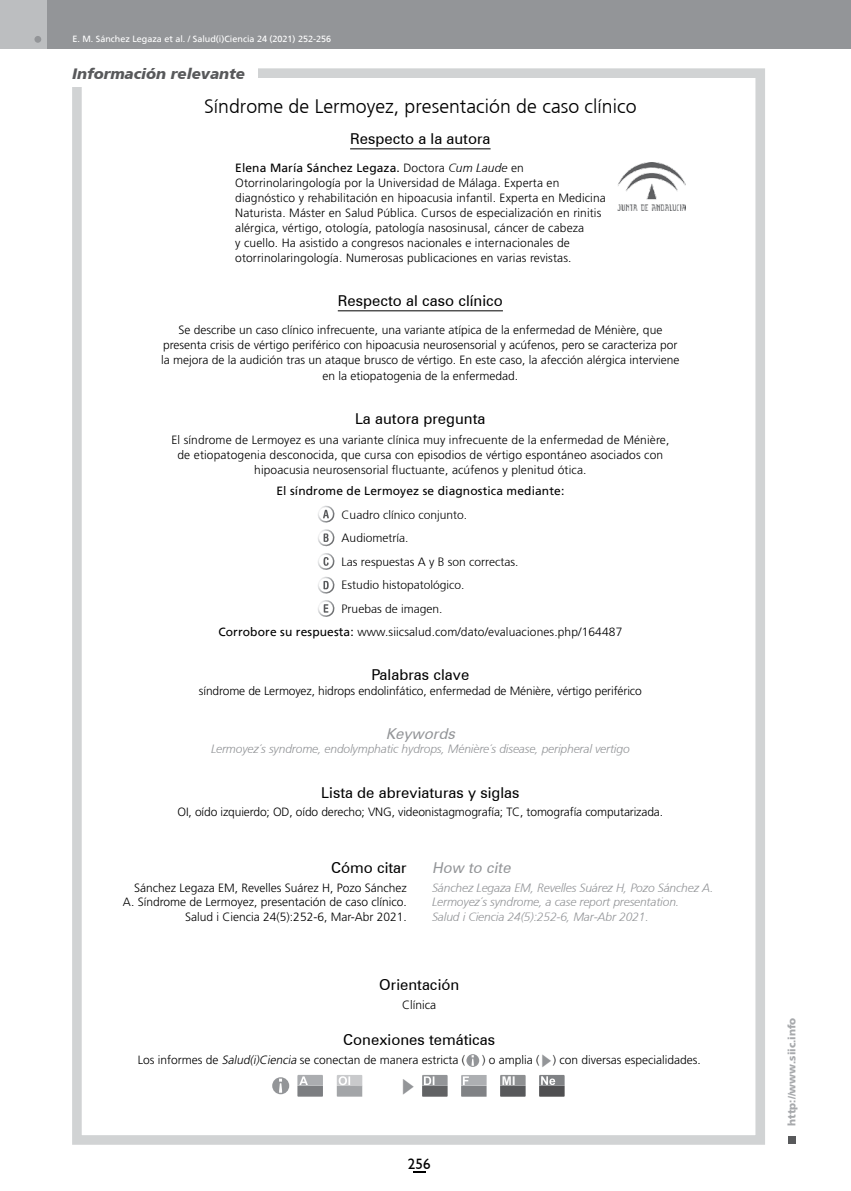
<style>
.page{position:relative;width:851px;height:1191px;background:#fff}
.page>*{position:absolute;margin:0;border:0;box-sizing:border-box;transform-origin:0 0}
.t1{font:300 19.5px "Frutiger";color:#000}
.t2{font:16.5px "Koz Min Pr 6 N";color:#939598}
.t3{font:15px "Zurich BT";color:#000}
.t4{font:italic 900 15px "Frutiger";color:#58595b}
.t5{font:italic 15px "Zurich BT";color:#939598}
.t6{font:15px "Humanist 521 BT";color:#000}
.t7{font:13.5px "Koz Min Pr 6 N";color:#939598}
.t8{font:300 12px/15px "Frutiger LT Std";color:#000;text-align:center}
.t9{font:italic 300 12px/14.4px "Frutiger";letter-spacing:-.01em;color:#939598}
.t10{font:300 12px/23.5px "Frutiger";color:#000}
.t11{font:12px "Frutiger LT Std";letter-spacing:.01em;color:#000}
.t12{font:700 12px "Arial";color:#fff}
.t13{font:900 10.5px "Frutiger";color:#a7a9ac}
.t14{font:9px "Frutiger";color:#fff}
.s1{font-weight:400}
.s2{font-family:"Frutiger";font-style:italic}
.s3{font-family:"Frutiger";font-weight:400}
.s4{font-style:italic}
</style>
<div class="page">
<svg style="left:413px;top:1171px;width:12px;height:1px"></svg>
<div style="left:787px;top:1136px;width:8px;height:8px;background:#58595b"></div>
<div style="left:0;top:0;width:850px;height:49px;background:#939598"></div>
<div style="left:0;top:0;width:47px;height:49px;background:#bcbec0"></div>
<div style="left:34px;top:36px;width:7px;height:7px;background:#939598;border-radius:50%"></div>
<div style="left:72px;top:68px;width:693px;height:1076px;border:10px solid #d1d3d4"></div>
<div style="left:72px;top:65px;width:185px;height:22px;background:#fff"></div>
<hr style="left:350px;top:148px;width:140px;height:1px;background:#000">
<hr style="left:338px;top:310px;width:165px;height:1px;background:#000">
<svg style="left:318px;top:505px;width:17px;height:112px"></svg>
<div style="left:272px;top:1077px;width:17px;height:17px;background:#939598;border-radius:50%"></div>
<svg style="left:279px;top:1078px;width:3px;height:14px"></svg>
<svg style="left:466px;top:1054px;width:13px;height:13px"></svg>
<svg style="left:471px;top:1055px;width:3px;height:10px"></svg>
<svg style="left:422px;top:1075px;width:25px;height:21px"></svg>
<svg style="left:500px;top:1075px;width:25px;height:21px"></svg>
<svg style="left:297px;top:1075px;width:26px;height:21px"></svg>
<svg style="left:461px;top:1075px;width:25px;height:21px"></svg>
<svg style="left:337px;top:1075px;width:25px;height:21px"></svg>
<svg style="left:539px;top:1075px;width:25px;height:21px"></svg>
<img style="left:617px;top:163px;width:68px;height:47px">
<p class="t14" style="left:72px;top:33px;width:260px">E. M. Sánchez Legaza et al. / Salud(i)Ciencia 24 (2021) 252-256</p>
<p class="t4" style="left:72px;top:65px;width:174px">Información relevante</p>
<h1 class="t1" style="left:204px;top:95px;width:434px">Síndrome de Lermoyez, presentación de caso clínico</h1>
<p class="t3" style="left:350px;top:130px;width:142px">Respecto a la autora</p>
<p class="t8" style="left:235px;top:161px;width:372px;text-align:left"><span class="s1">Elena María Sánchez Legaza.</span> Doctora <span class="s2">Cum Laude</span> en Otorrinolaringología por la Universidad de Málaga. Experta en diagnóstico y rehabilitación en hipoacusia infantil. Experta en Medicina Naturista. Máster en Salud Pública. Cursos de especialización en rinitis alérgica, vértigo, otología, patología nasosinusal, cáncer de cabeza<br>y cuello. Ha asistido a congresos nacionales e internacionales de otorrinolaringología. Numerosas publicaciones en varias revistas.</p>
<p class="t3" style="left:338px;top:292px;width:167px">Respecto al caso clínico</p>
<p class="t8" style="left:161px;top:323px;width:520px">Se describe un caso clínico infrecuente, una variante atípica de la enfermedad de Ménière, que presenta crisis de vértigo periférico con hipoacusia neurosensorial y acúfenos, pero se caracteriza por la mejora de la audición tras un ataque brusco de vértigo. En este caso, la afección alérgica interviene</p>
<p class="t8" style="left:322px;top:369px;width:197px">en la etiopatogenia de la enfermedad.</p>
<p class="t3" style="left:355px;top:410px;width:132px">La autora pregunta</p>
<p class="t8" style="left:171px;top:432px;width:499px">El síndrome de Lermoyez es una variante clínica muy infrecuente de la enfermedad de Ménière, de etiopatogenia desconocida, que cursa con episodios de vértigo espontáneo asociados con hipoacusia neurosensorial fluctuante, acúfenos y plenitud ótica.</p>
<p class="t11" style="left:276px;top:484px;width:289px">El síndrome de Lermoyez se diagnostica mediante:</p>
<p class="t10" style="left:341px;top:503px;width:178px">Cuadro clínico conjunto.<br>Audiometría.<br>Las respuestas A y B son correctas.<br>Estudio histopatológico.<br>Pruebas de imagen.</p>
<p class="t8" style="left:218px;top:625px;width:405px"><span class="s3">Corrobore su respuesta:</span> www.siicsalud.com/dato/evaluaciones.php/164487</p>
<p class="t3" style="left:371px;top:666px;width:99px">Palabras clave</p>
<p class="t8" style="left:199px;top:683px;width:444px">síndrome de Lermoyez, hidrops endolinfático, enfermedad de Ménière, vértigo periférico</p>
<p class="t5" style="left:386px;top:724px;width:74px">Keywords</p>
<p class="t9" style="left:211px;top:742px;width:420px">Lermoyez´s syndrome, endolymphatic hydrops, Ménière´s disease, peripheral vertigo</p>
<p class="t3" style="left:321px;top:783px;width:200px">Lista de abreviaturas y siglas</p>
<p class="t8" style="left:177px;top:804px;width:487px">OI, oído izquierdo; OD, oído derecho; VNG, videonistagmografía; TC, tomografía computarizada.</p>
<p class="t3" style="left:331px;top:858px;width:77px">Cómo citar</p>
<p class="t8" style="left:123px;top:880px;width:285px;line-height:14.4px;text-align:right">Sánchez Legaza EM, Revelles Suárez H, Pozo Sánchez<br>A. Síndrome de Lermoyez, presentación de caso clínico.<br>Salud i Ciencia 24(5):252-6, Mar-Abr 2021.</p>
<p class="t5" style="left:432px;top:858px;width:83px">How to cite</p>
<p class="t9" style="left:432px;top:880px;width:283px">Sánchez Legaza EM, Revelles Suárez H, Pozo Sánchez A.<br>Lermoyez´s syndrome, a case report presentation.<br>Salud i Ciencia 24(5):252-6, Mar-Abr 2021.</p>
<p class="t3" style="left:379px;top:975px;width:82px">Orientación</p>
<p class="t8" style="left:402px;top:997px;width:35px">Clínica</p>
<p class="t3" style="left:343px;top:1030px;width:153px">Conexiones temáticas</p>
<p class="t8" style="left:138px;top:1052px;width:329px">Los informes de <span class="s4">Salud(i)Ciencia</span> se conectan de manera estricta (</p>
<p class="t8" style="left:482px;top:1052px;width:220px">) o amplia ( ) con diversas especialidades.</p>
<h2 class="t2" style="left:399px;top:1078px;width:18px">▶</h2>
<p class="t7" style="left:539px;top:1053px;width:15px">▶</p>
<p class="t12" style="left:502px;top:1072px;width:15px">MI</p>
<p class="t6" style="left:408px;top:1154px;width:24px">256</p>
<p class="t13" style="left:785px;top:1125px;width:110px;rotate:-90deg">http://www.siic.info</p>
</div>
